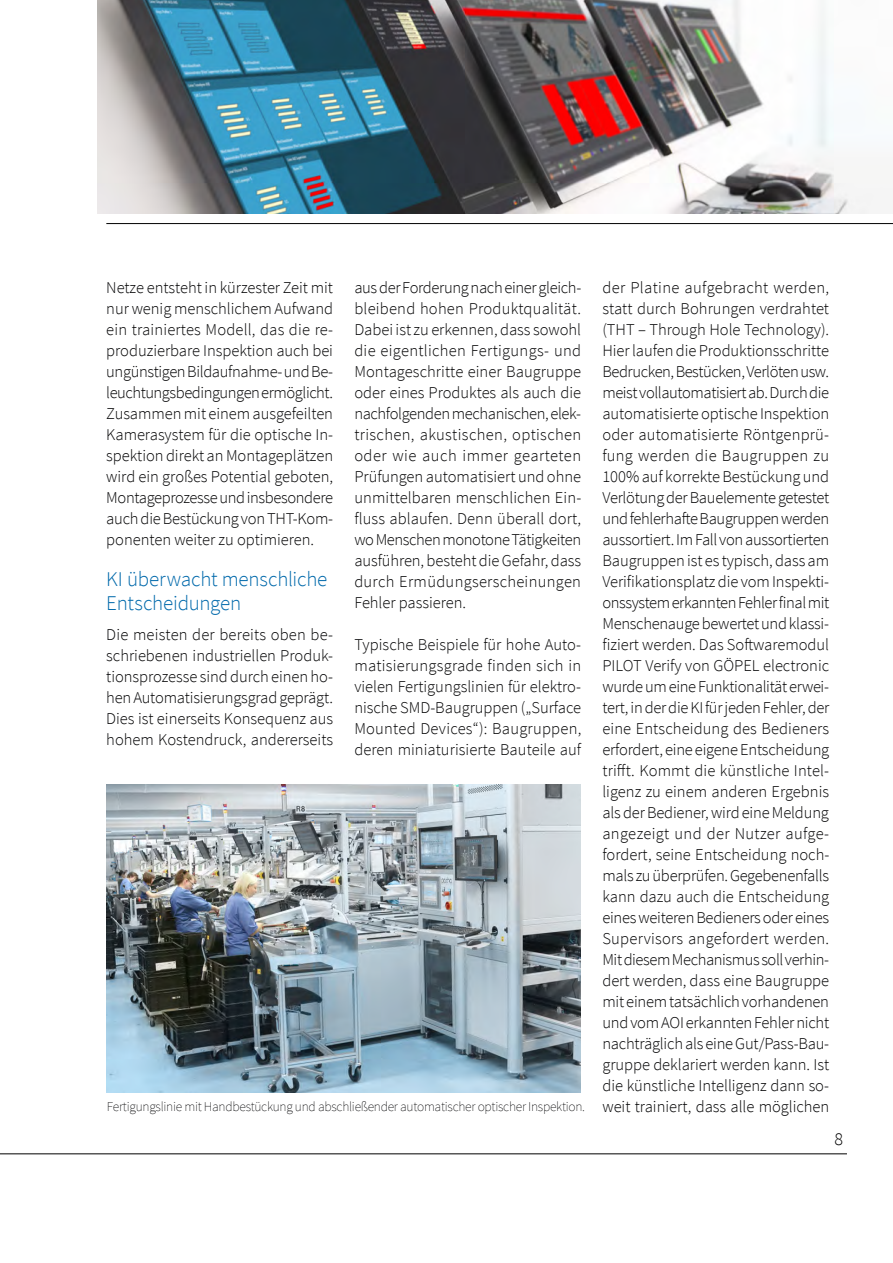
<style>
.page{position:relative;width:893px;height:1263px;background:#fff}
.page>*{position:absolute;margin:0;border:0;box-sizing:border-box;transform-origin:0 0}
.t1{font:300 21px/24px "Source Sans Pro";letter-spacing:-.01em;color:#0069ab}
.t2{font:300 18px "Source Sans Pro";color:#000}
.t3{font:300 16.5px/21px "Source Sans Pro";color:#020203;text-align:justify}
.t4{font:200 13.5px "Source Sans Pro";letter-spacing:-.02em;color:#020203}
.s1{font-weight:300;font-size:16.5px}
</style>
<div class="page">
<hr style="left:0;top:1153px;width:847px;height:1px;background:#000">
<img style="left:98px;top:0;width:776px;height:213px">
<img style="left:106px;top:784px;width:475px;height:309px">
<hr style="left:106px;top:223px;width:787px;height:1px;background:#000">
<p class="t3" style="left:106px;top:277px;width:228px">Netze entsteht in kürzester Zeit mit nur wenig menschlichem Aufwand ein trainiertes Modell, das die re&shy;produzierbare Inspektion auch bei ungünstigen Bildaufnahme- und Be&shy;leuchtungsbedingungen ermöglicht.<br>Zusammen mit einem ausgefeilten Kamerasystem für die optische In&shy;spektion direkt an Montageplätzen wird ein großes Potential geboten, Montageprozesse und insbesondere auch die Bestückung von THT-Kom&shy;ponenten weiter zu optimieren.</p>
<p class="t1" style="left:106px;top:567px;width:223px">KI überwacht menschliche<br>Entscheidungen</p>
<p class="t3" style="left:106px;top:624px;width:228px">Die meisten der bereits oben be&shy;schriebenen industriellen Produk&shy;tionsprozesse sind durch einen ho&shy;hen Automatisierungsgrad geprägt.<br>Dies ist einerseits Konsequenz aus hohem Kostendruck, andererseits</p>
<p class="t3" style="left:602px;top:277px;width:228px">der Platine aufgebracht werden, statt durch Bohrungen verdrahtet (THT – Through Hole Technology).<br>Hier laufen die Produktionsschritte Bedrucken, Bestücken, Verlöten usw. meist vollautomatisiert ab. Durch die automatisierte optische Inspektion oder automatisierte Röntgenprü&shy;fung werden die Baugruppen zu 100% auf korrekte Bestückung und Verlötung der Bauelemente getestet und fehlerhafte Baugruppen werden aussortiert. Im Fall von aussortierten Baugruppen ist es typisch, dass am Verifikationsplatz die vom Inspekti&shy;onssystem erkannten Fehler final mit Menschenauge bewertet und klassi&shy;fiziert werden. Das Softwaremodul PILOT Verify von GÖPEL electronic wurde um eine Funktionalität erwei&shy;tert, in der die KI für jeden Fehler, der eine Entscheidung des Bedieners erfordert, eine eigene Entscheidung trifft. Kommt die künstliche Intel&shy;ligenz zu einem anderen Ergebnis als der Bediener, wird eine Meldung angezeigt und der Nutzer aufge&shy;fordert, seine Entscheidung noch&shy;mals zu überprüfen. Gegebenenfalls kann dazu auch die Entscheidung eines weiteren Bedieners oder eines Supervisors angefordert werden.<br>Mit diesem Mechanismus soll verhin&shy;dert werden, dass eine Baugruppe mit einem tatsächlich vorhandenen und vom AOI erkannten Fehler nicht nachträglich als eine Gut/Pass-Bau&shy;gruppe deklariert werden kann. Ist die künstliche Intelligenz dann so-</p>
<p class="t4" style="left:107px;top:1098px;width:724px">Fertigungslinie mit Handbestückung und abschließender automatischer optischer Inspektion. <span class="s1">weit trainiert, dass alle möglichen</span></p>
<p class="t3" style="left:354px;top:277px;width:228px">aus der Forderung nach einer gleich&shy;bleibend hohen Produktqualität.<br>Dabei ist zu erkennen, dass sowohl die eigentlichen Fertigungs- und Montageschritte einer Baugruppe oder eines Produktes als auch die nachfolgenden mechanischen, elek&shy;trischen, akustischen, optischen oder wie auch immer gearteten Prüfungen automatisiert und ohne unmittelbaren menschlichen Ein&shy;fluss ablaufen. Denn überall dort, wo Menschen monotone Tätigkeiten ausführen, besteht die Gefahr, dass durch Ermüdungserscheinungen Fehler passieren.</p>
<p class="t3" style="left:354px;top:634px;width:228px">Typische Beispiele für hohe Auto&shy;matisierungsgrade finden sich in vielen Fertigungslinien für elektro&shy;nische SMD-Baugruppen („Surface Mounted Devices“): Baugruppen, deren miniaturisierte Bauteile auf</p>
<p class="t2" style="left:834px;top:1128px;width:10px">8</p>
</div>
